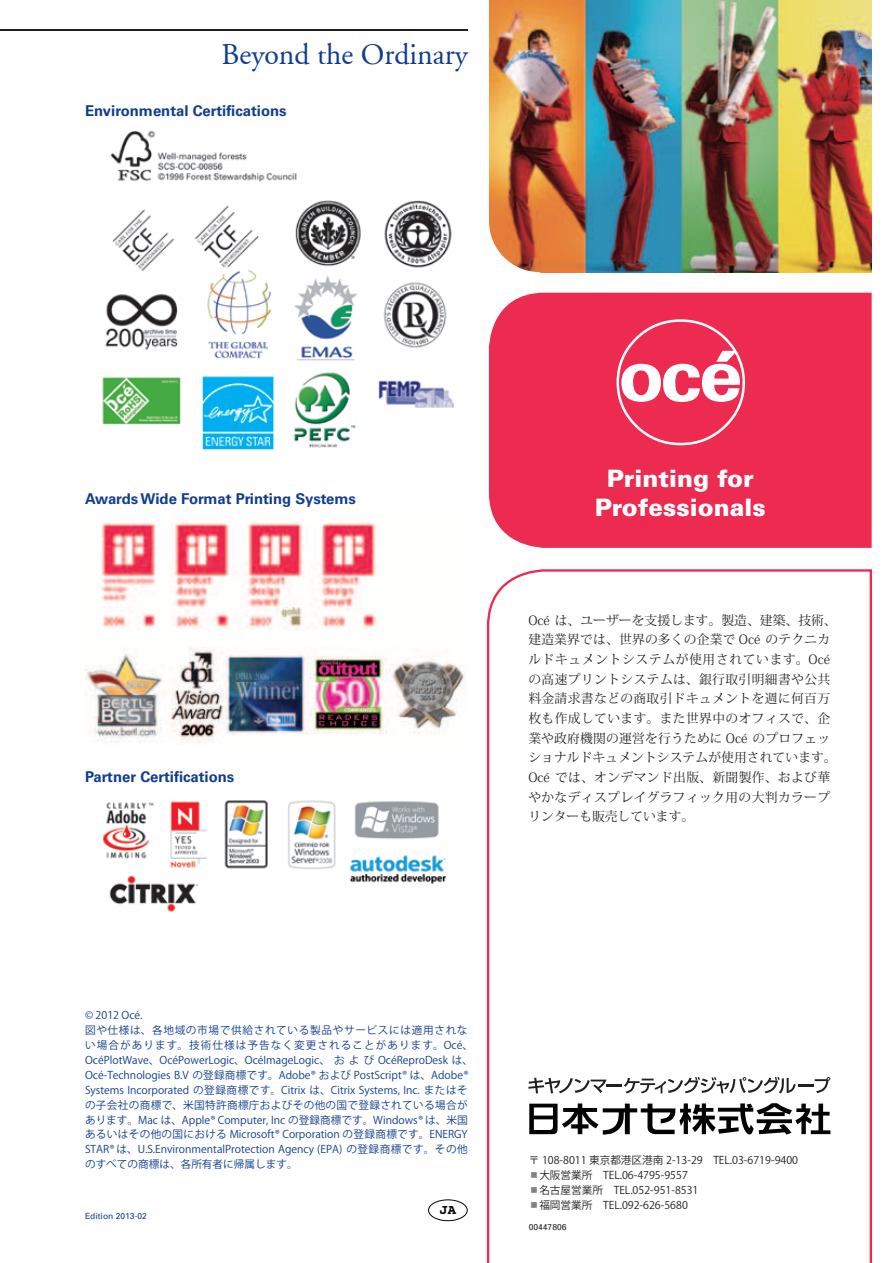
<style>
.page{position:relative;width:893px;height:1263px;background:#fff}
.page>*{position:absolute;margin:0;border:0;box-sizing:border-box;transform-origin:0 0}
.t1{font:29.7px "Oce Garamond";color:#103d8c}
.t2{font:900 24px/28.7px "Univers LT Std";color:#fff;text-align:center}
.t3{font:700 14.85px "Univers LT Std";color:#103d8c}
.t4{font:700 13.8px "Courier";color:#030303}
.t5{font:12.75px/19.6px "Koz Min Pro";letter-spacing:.03em;color:#231f20}
.t6{font:10.65px/14.9px "Koz Go Pro";color:#103d8c}
.t7{font:10.65px "Koz Go Pro";color:#231f20}
.t8{font:8.55px "Univers";color:#103d8c}
.t9{font:8.55px "Univers 55";color:#231f20}
.s1{font-family:"Univers 55"}
.s2{color:#808285}
</style>
<div class="page">
<div style="left:489px;top:293px;width:383px;height:255px;background:#ed2a4f"></div>
<svg style="left:487px;top:569px;width:385px;height:694px"></svg>
<hr style="left:0;top:30px;width:468px;height:1px;background:#231f20">
<svg style="left:529px;top:1103px;width:301px;height:32px"></svg>
<svg style="left:528px;top:1077px;width:302px;height:16px"></svg>
<img style="left:102px;top:131px;width:352px;height:319px">
<img style="left:85px;top:521px;width:381px;height:222px">
<img style="left:102px;top:800px;width:345px;height:112px">
<div style="left:428px;top:1199px;width:40px;height:22px;border:1px solid #030303;border-radius:50%"></div>
<svg style="left:616px;top:319px;width:129px;height:126px"></svg>
<img style="left:489px;top:0;width:383px;height:272px">
<svg style="left:489px;top:221px;width:51px;height:52px"></svg>
<h1 class="t1" style="left:222px;top:35px;width:248px">Beyond the Ordinary</h1>
<h3 class="t3" style="left:85px;top:102px;width:203px">Environmental Certifications</h3>
<h3 class="t3" style="left:85px;top:490px;width:272px">Awards Wide Format Printing Systems</h3>
<h3 class="t3" style="left:85px;top:768px;width:151px">Partner Certifications</h3>
<h2 class="t2" style="left:595px;top:464px;width:173px">Printing for<br>Professionals</h2>
<p class="t5" style="left:528px;top:610px;width:310px">Océ は、ユーザーを支援します。製造、建築、技術、建造業界では、世界の多くの企業で Océ のテクニカルドキュメントシステムが使用されています。Océの高速プリントシステムは、銀行取引明細書や公共料金請求書などの商取引ドキュメントを週に何百万枚も作成しています。また世界中のオフィスで、企業や政府機関の運営を行うために Océ のプロフェッショナルドキュメントシステムが使用されています。<br>Océ では、オンデマンド出版、新聞製作、および華やかなディスプレイグラフィック用の大判カラープリンターも販売しています。</p>
<p class="t6" style="left:85px;top:1008px;width:390px">© 2012 Océ.<br>図や仕様は、各地域の市場で供給されている製品やサービスには適用されない場合があります。技術仕様は予告なく変更されることがあります。Océ、OcéPlotWave、OcéPowerLogic、OcéImageLogic、および OcéReproDesk は、Océ-Technologies B.V の登録商標です。AdobeR および PostScriptR は、AdobeR Systems Incorporated の登録商標です。Citrix は、Citrix Systems, Inc. またはその子会社の商標で、米国特許商標庁およびその他の国で登録されている場合があります。Mac は、AppleR Computer, Inc の登録商標です。WindowsR は、米国あるいはその他の国における MicrosoftR Corporation の登録商標です。ENERGY STARR は、U.S.EnvironmentalProtection Agency (EPA) の登録商標です。その他のすべての商標は、各所有者に帰属します。</p>
<p class="t8" style="left:85px;top:1211px;width:63px">Edition 201<span class="s1">3-02</span></p>
<p class="t4" style="left:440px;top:1199px;width:18px">JA</p>
<p class="t7" style="left:529px;top:1153px;width:271px">〒 108-8011 東京都港区港南 2-13-29　TEL.03-6719-9400</p>
<p class="t7" style="left:529px;top:1168px;width:161px"><span class="s2">▪</span>大阪営業所　TEL.06-4795-9557</p>
<p class="t7" style="left:529px;top:1183px;width:171px"><span class="s2">▪</span>名古屋営業所　TEL.052-951-8531</p>
<p class="t7" style="left:529px;top:1198px;width:161px"><span class="s2">▪</span>福岡営業所　TEL.092-626-5680</p>
<p class="t9" style="left:529px;top:1222px;width:39px">00447806</p>
</div>
